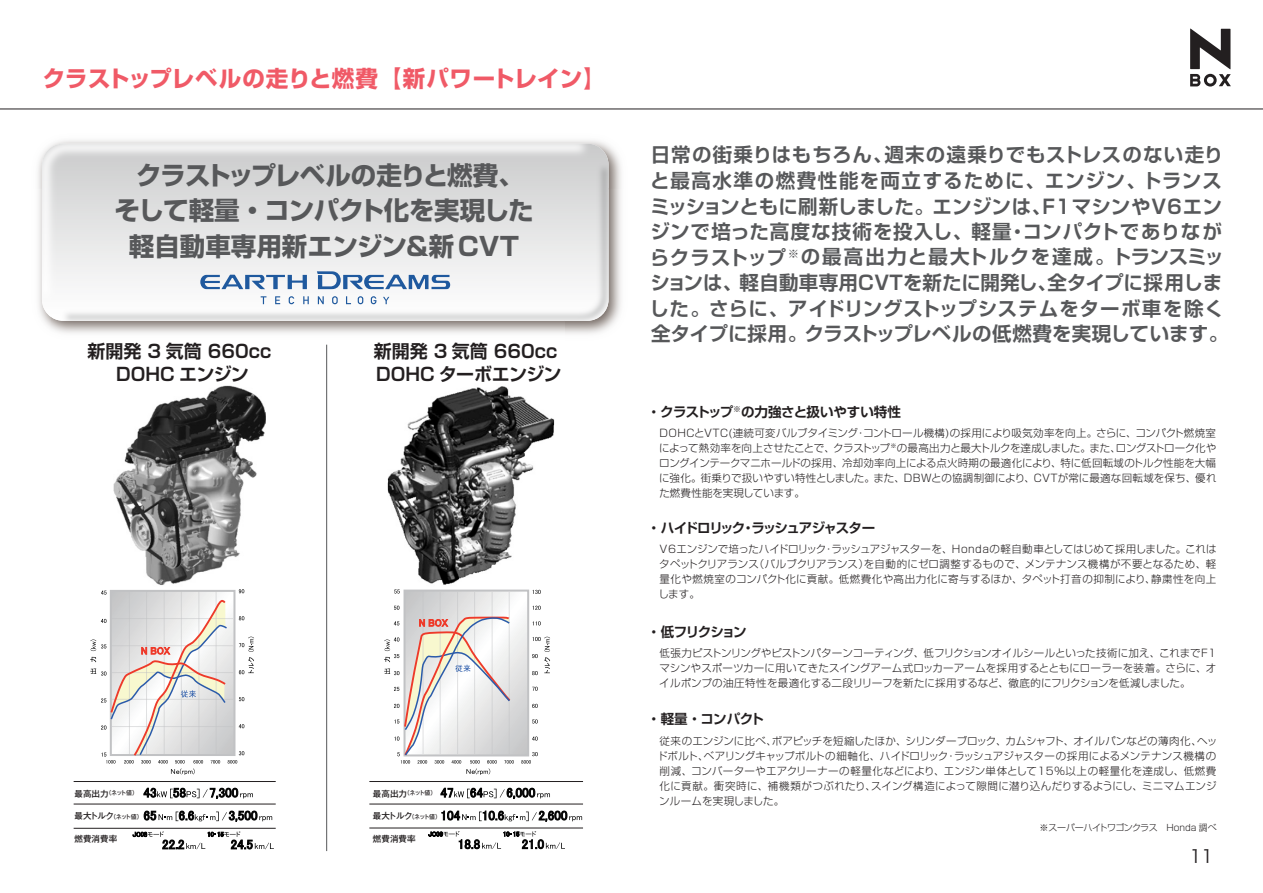
<style>
.page{position:relative;width:1263px;height:893px;background:#fff}
.page>*{position:absolute;margin:0;border:0;box-sizing:border-box;transform-origin:0 0}
.t1{font:700 25.5px/35.2px "Shin Go Pro";letter-spacing:-.015em;color:#57585a;text-align:center}
.t2{font:700 22.5px "Shin Go Pro";letter-spacing:.005em;color:#f05a67}
.t3{font:700 19.5px/25.5px "Shin Go Pro De";letter-spacing:.025em;color:#57585a}
.t4{font:700 18px/23px "Shin Go Pro De";color:#231f20;text-align:center}
.t5{font:18px "Hira Kaku Pro W3";color:#231f20}
.t6{font:700 13.5px "Shin Go Pro De";letter-spacing:-.02em;color:#231f20}
.t7{font:700 13.5px "Shin Go Pro De";letter-spacing:-.1em;color:#231f20}
.t8{font:700 13.5px "Shin Go Pro De";letter-spacing:-.055em;color:#231f20}
.t9{font:700 13.5px "Shin Go Pro De";letter-spacing:-.115em;color:#231f20}
.t10{font:300 10.5px/15px "Shin Go Pro";letter-spacing:.015em;color:#231f20;text-align:justify}
.t11{font:300 9px "Shin Go Pro";letter-spacing:-.035em;color:#231f20}
.t12{font:500 8.55px "Gothic MB101 Pro";color:#231f20}
.t13{font:500 6px "Gothic MB101 Pro";letter-spacing:-.14em;color:#231f20}
</style>
<div class="page">
<img style="left:113px;top:385px;width:152px;height:200px">
<img style="left:388px;top:386px;width:166px;height:206px">
<img style="left:0;top:108px;width:667px;height:81px">
<img style="left:565px;top:189px;width:56px;height:145px">
<img style="left:42px;top:144px;width:566px;height:177px">
<hr style="left:0;top:109px;width:1263px;height:1px;background:#231f20">
<hr style="left:326px;top:345px;width:1px;height:506px;background:#57585a">
<svg style="left:144px;top:788px;width:109px;height:11px"></svg>
<hr style="left:74px;top:781px;width:202px;height:1px;background:#231f20">
<hr style="left:74px;top:804px;width:202px;height:1px;background:#231f20">
<hr style="left:74px;top:828px;width:202px;height:1px;background:#231f20">
<svg style="left:133px;top:831px;width:141px;height:18px"></svg>
<svg style="left:441px;top:788px;width:109px;height:11px"></svg>
<svg style="left:441px;top:811px;width:141px;height:11px"></svg>
<hr style="left:369px;top:781px;width:214px;height:1px;background:#231f20">
<hr style="left:369px;top:804px;width:214px;height:1px;background:#231f20">
<hr style="left:369px;top:828px;width:214px;height:1px;background:#231f20">
<div style="left:404px;top:591px;width:124px;height:164px;background:linear-gradient(to bottom,#fff,#c5c6c7)"></div>
<div style="left:403px;top:590px;width:126px;height:166px;border:2px solid #c1c2c4"></div>
<svg style="left:532px;top:736px;width:6px;height:5px"></svg>
<svg style="left:532px;top:719px;width:6px;height:4px"></svg>
<svg style="left:532px;top:704px;width:6px;height:4px"></svg>
<svg style="left:532px;top:687px;width:6px;height:4px"></svg>
<svg style="left:532px;top:621px;width:9px;height:4px"></svg>
<svg style="left:532px;top:606px;width:9px;height:4px"></svg>
<svg style="left:521px;top:752px;width:17px;height:12px"></svg>
<svg style="left:532px;top:590px;width:9px;height:4px"></svg>
<svg style="left:384px;top:589px;width:130px;height:186px"></svg>
<svg style="left:428px;top:831px;width:137px;height:18px"></svg>
<svg style="left:144px;top:811px;width:128px;height:11px"></svg>
<svg style="left:90px;top:589px;width:164px;height:186px"></svg>
<svg style="left:532px;top:637px;width:18px;height:38px"></svg>
<svg style="left:1190px;top:29px;width:41px;height:58px"></svg>
<svg style="left:332px;top:296px;width:6px;height:8px"></svg>
<svg style="left:358px;top:296px;width:5px;height:8px"></svg>
<svg style="left:289px;top:296px;width:5px;height:8px"></svg>
<svg style="left:303px;top:296px;width:6px;height:8px"></svg>
<svg style="left:346px;top:296px;width:5px;height:8px"></svg>
<svg style="left:275px;top:296px;width:5px;height:8px"></svg>
<svg style="left:318px;top:296px;width:6px;height:8px"></svg>
<svg style="left:261px;top:296px;width:5px;height:8px"></svg>
<svg style="left:383px;top:297px;width:6px;height:7px"></svg>
<svg style="left:371px;top:296px;width:5px;height:8px"></svg>
<svg style="left:200px;top:275px;width:107px;height:14px"></svg>
<svg style="left:317px;top:271px;width:133px;height:18px"></svg>
<h2 class="t2" style="left:43px;top:61px;width:564px">クラストップレベルの走りと燃費【新パワートレイン】</h2>
<h1 class="t1" style="left:115px;top:155px;width:421px">クラストップレベルの走りと燃費、そして軽量・コンパクト化を実現した軽自動車専用新エンジン＆新CVT</h1>
<h3 class="t4" style="left:88px;top:338px;width:185px">新開発 3 気筒 660cc<br>DOHC エンジン</h3>
<h3 class="t4" style="left:374px;top:338px;width:189px;text-align:left">新開発 3 気筒 660cc<br>DOHC ターボエンジン</h3>
<p class="t12" style="left:74px;top:786px;width:36px">最高出力</p>
<p class="t12" style="left:74px;top:809px;width:41px">最大トルク</p>
<p class="t12" style="left:74px;top:831px;width:44px">燃費消費率</p>
<p class="t13" style="left:105px;top:788px;width:34px">（ネット値）</p>
<p class="t13" style="left:110px;top:811px;width:34px">（ネット値）</p>
<p class="t12" style="left:373px;top:786px;width:36px">最高出力</p>
<p class="t12" style="left:373px;top:809px;width:41px">最大トルク</p>
<p class="t12" style="left:373px;top:831px;width:44px">燃費消費率</p>
<p class="t13" style="left:404px;top:788px;width:34px">（ネット値）</p>
<p class="t13" style="left:409px;top:811px;width:34px">（ネット値）</p>
<p class="t3" style="left:649px;top:140px;width:580px">日常の街乗りはもちろん、週末の遠乗りでもストレスのない走りと最高水準の燃費性能を両立するために、エンジン、トランスミッションともに刷新しました。エンジンは、F1マシンやV6エンジンで培った高度な技術を投入し、軽量・コンパクトでありながらクラストップ<sup>※</sup>の最高出力と最大トルクを達成。トランスミッションは、軽自動車専用CVTを新たに開発し、全タイプに採用しました。さらに、アイドリングストップシステムをターボ車を除く全タイプに採用。クラストップレベルの低燃費を実現しています。</p>
<p class="t6" style="left:647px;top:401px;width:255px">・クラストップ<sup>※</sup>の力強さと扱いやすい特性</p>
<p class="t10" style="left:659px;top:424px;width:559px">DOHCとVTC(連続可変バルブタイミング・コントロール機構)の採用により吸気効率を向上。さらに、コンパクト燃焼室によって熱効率を向上させたことで、クラストップ<sup>※</sup>の最高出力と最大トルクを達成しました。また、ロングストローク化やロングインテークマニホールドの採用、冷却効率向上による点火時期の最適化により、特に低回転域のトルク性能を大幅に強化。街乗りで扱いやすい特性としました。また、DBWとの協調制御により、CVTが常に最適な回転域を保ち、優れた燃費性能を実現しています。</p>
<p class="t7" style="left:647px;top:517px;width:229px">・ハイドロリック・ラッシュアジャスター</p>
<p class="t10" style="left:658px;top:541px;width:560px">V6エンジンで培ったハイドロリック・ラッシュアジャスターを、Hondaの軽自動車としてはじめて採用しました。これはタペットクリアランス（バルブクリアランス）を自動的にゼロ調整するもので、メンテナンス機構が不要となるため、軽量化や燃焼室のコンパクト化に貢献。低燃費化や高出力化に寄与するほか、タペット打音の抑制により、静粛性を向上します。</p>
<p class="t9" style="left:647px;top:620px;width:101px">・低フリクション</p>
<p class="t10" style="left:659px;top:644px;width:558px">低張力ピストンリングやピストンパターンコーティング、低フリクションオイルシールといった技術に加え、これまでF1マシンやスポーツカーに用いてきたスイングアーム式ロッカーアームを採用するとともにローラーを装着。さらに、オイルポンプの油圧特性を最適化する二段リリーフを新たに採用するなど、徹底的にフリクションを低減しました。</p>
<p class="t8" style="left:647px;top:708px;width:118px">・軽量・コンパクト</p>
<p class="t10" style="left:657px;top:732px;width:562px">従来のエンジンに比べ、ボアピッチを短縮したほか、シリンダーブロック、カムシャフト、オイルパンなどの薄肉化、ヘッドボルト、ベアリングキャップボルトの細軸化、ハイドロリック・ラッシュアジャスターの採用によるメンテナンス機構の削減、コンバーターやエアクリーナーの軽量化などにより、エンジン単体として15％以上の軽量化を達成し、低燃費化に貢献。衝突時に、補機類がつぶれたり、スイング構造によって隙間に潜り込んだりするようにし、ミニマムエンジンルームを実現しました。</p>
<p class="t11" style="left:1040px;top:820px;width:179px">※スーパーハイトワゴンクラス　Honda 調べ</p>
<h3 class="t5" style="left:1190px;top:840px;width:25px">11</h3>
</div>
